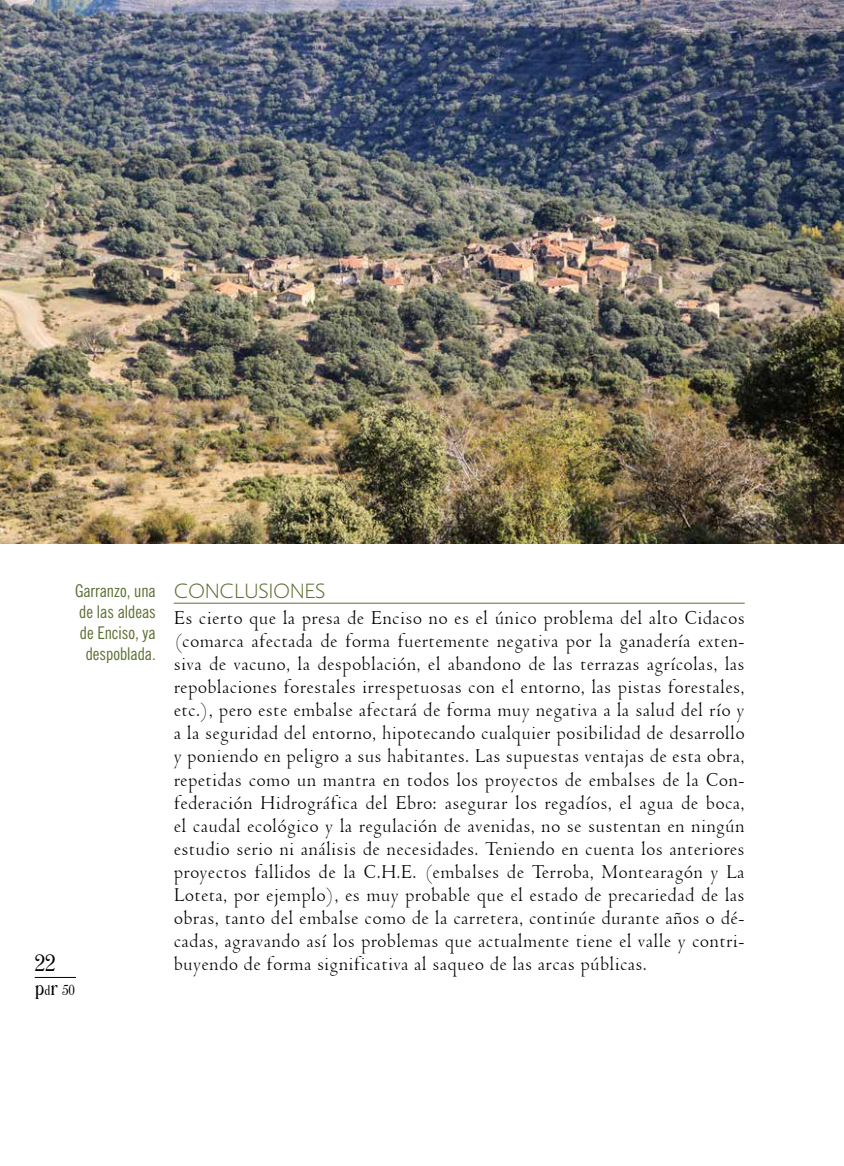
<style>
.page{position:relative;width:844px;height:1166px;background:#fff}
.page>*{position:absolute;margin:0;border:0;box-sizing:border-box;transform-origin:0 0}
.t1{font:300 condensed 22.75px "Windsor BT";color:#000}
.t2{font:21px/23.1px "Venetian 301 BT";letter-spacing:.01em;color:#000;text-align:justify;scale:.95 1}
.t3{font:100 21px "Absara Sans";letter-spacing:-.02em;color:#5d7033}
.t4{font:condensed 17.5px/21px "News Gothic BT";color:#5d7033;text-align:right}
.t5{font:300 condensed 14px "Windsor BT";color:#000}
.s1{font-size:22.75px}
</style>
<div class="page">
<hr style="left:35px;top:977px;width:41px;height:1px;background:#000">
<hr style="left:174px;top:603px;width:570px;height:1px;background:#5d7033">
<img style="left:0;top:0;width:843px;height:543px">
<p class="t4" style="left:75px;top:580px;width:82px">Garranzo, una de las aldeas de Enciso, ya despoblada.</p>
<p class="t1" style="left:35px;top:948px;width:23px">22</p>
<p class="t5" style="left:35px;top:981px;width:42px"><span class="s1">p</span>d<span class="s1">r</span> 50</p>
<p class="t3" style="left:174px;top:580px;width:153px">CONCLUSIONES</p>
<p class="t2" style="left:174px;top:606px;width:602px">Es cierto que la presa de Enciso no es el único problema del alto Cidacos (comarca afectada de forma fuertemente negativa por la ganadería exten&shy;siva de vacuno, la despoblación, el abandono de las terrazas agrícolas, las repoblaciones forestales irrespetuosas con el entorno, las pistas forestales, etc.), pero este embalse afectará de forma muy negativa a la salud del río y a la seguridad del entorno, hipotecando cualquier posibilidad de desarrollo y poniendo en peligro a sus habitantes. Las supuestas ventajas de esta obra, repetidas como un mantra en todos los proyectos de embalses de la Con&shy;federación Hidrográfica del Ebro: asegurar los regadíos, el agua de boca, el caudal ecológico y la regulación de avenidas, no se sustentan en ningún estudio serio ni análisis de necesidades. Teniendo en cuenta los anteriores proyectos fallidos de la C.H.E. (embalses de Terroba, Montearagón y La Loteta, por ejemplo), es muy probable que el estado de precariedad de las obras, tanto del embalse como de la carretera, continúe durante años o dé&shy;cadas, agravando así los problemas que actualmente tiene el valle y contri&shy;buyendo de forma significativa al saqueo de las arcas públicas.</p>
</div>
